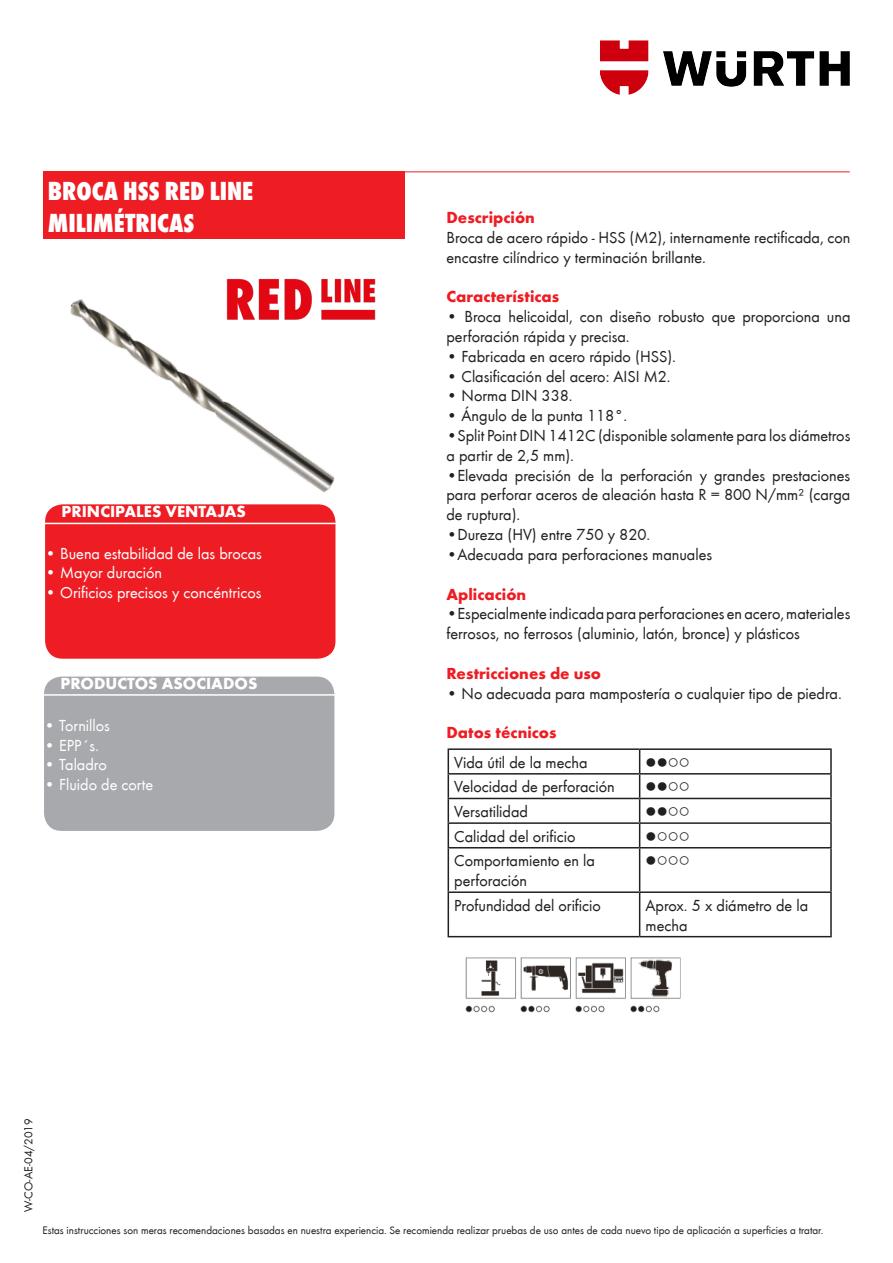
<style>
.page{position:relative;width:893px;height:1263px;background:#fff}
.page>*{position:absolute;margin:0;border:0;box-sizing:border-box;transform-origin:0 0}
.t1{font:800 condensed 27px/32.4px "Wuerth";color:#fff}
.t2{font:16.5px/19.8px "Wuerth";color:#231f20}
.t3{font:16.5px "Wuerth";color:#fff}
.t4{font:700 16.5px "Wuerth";color:#ee1d23}
.t5{font:700 16.5px "Wuerth";color:#fff}
.t6{font:12px "Wuerth";color:#231f20}
.t7{font:11.25px "Wuerth";color:#231f20}
</style>
<div class="page">
<img style="left:600px;top:40px;width:250px;height:55px">
<div style="left:43px;top:172px;width:362px;height:67px;background:#ee1d23"></div>
<hr style="left:358px;top:171px;width:492px;height:1px;background:#ee1d23">
<div style="left:43px;top:676px;width:292px;height:156px;background:#a8a9ad;border-radius:18px"></div>
<div style="left:43px;top:675px;width:293px;height:157px;border:2px solid #fff;border-radius:18px"></div>
<div style="left:44px;top:504px;width:292px;height:155px;background:#ee1d23;border-radius:18px"></div>
<div style="left:44px;top:503px;width:293px;height:157px;border:2px solid #fff;border-radius:18px"></div>
<hr style="left:43px;top:694px;width:293px;height:2px;background:#fff">
<hr style="left:43px;top:523px;width:293px;height:1px;background:#fff">
<img style="left:70px;top:299px;width:265px;height:194px">
<img style="left:225px;top:279px;width:151px;height:45px">
<hr style="left:448px;top:748px;width:192px;height:2px;background:#231f20">
<hr style="left:640px;top:748px;width:192px;height:2px;background:#231f20">
<hr style="left:830px;top:750px;width:2px;height:23px;background:#231f20">
<hr style="left:448px;top:773px;width:192px;height:1px;background:#231f20">
<hr style="left:640px;top:773px;width:192px;height:1px;background:#231f20">
<hr style="left:830px;top:774px;width:2px;height:24px;background:#231f20">
<hr style="left:448px;top:798px;width:192px;height:1px;background:#231f20">
<hr style="left:640px;top:798px;width:192px;height:1px;background:#231f20">
<hr style="left:830px;top:799px;width:2px;height:23px;background:#231f20">
<hr style="left:448px;top:822px;width:192px;height:2px;background:#231f20">
<svg style="left:448px;top:750px;width:1px;height:97px"></svg>
<hr style="left:640px;top:822px;width:192px;height:2px;background:#231f20">
<svg style="left:639px;top:750px;width:1px;height:97px"></svg>
<hr style="left:830px;top:824px;width:2px;height:23px;background:#231f20">
<hr style="left:448px;top:847px;width:192px;height:1px;background:#231f20">
<hr style="left:448px;top:848px;width:1px;height:43px;background:#231f20">
<hr style="left:640px;top:847px;width:192px;height:1px;background:#231f20">
<hr style="left:639px;top:848px;width:1px;height:43px;background:#231f20">
<hr style="left:830px;top:848px;width:2px;height:43px;background:#231f20">
<hr style="left:448px;top:891px;width:192px;height:2px;background:#231f20">
<hr style="left:448px;top:893px;width:1px;height:43px;background:#231f20">
<hr style="left:640px;top:891px;width:192px;height:2px;background:#231f20">
<hr style="left:639px;top:893px;width:1px;height:43px;background:#231f20">
<hr style="left:830px;top:893px;width:2px;height:43px;background:#231f20">
<hr style="left:448px;top:936px;width:192px;height:1px;background:#231f20">
<hr style="left:640px;top:936px;width:192px;height:1px;background:#231f20">
<img style="left:465px;top:957px;width:216px;height:56px">
<p class="t1" style="left:48px;top:173px;width:207px">BROCA HSS RED LINE<br>MILIMÉTRICAS</p>
<p class="t5" style="left:62px;top:499px;width:186px">PRINCIPALES VENTAJAS</p>
<p class="t3" style="left:45px;top:542px;width:218px">• Buena estabilidad de las brocas</p>
<p class="t3" style="left:45px;top:562px;width:119px">• Mayor duración</p>
<p class="t3" style="left:45px;top:581px;width:218px">• Orificios precisos y concéntricos</p>
<p class="t5" style="left:61px;top:672px;width:198px">PRODUCTOS ASOCIADOS</p>
<p class="t3" style="left:44px;top:714px;width:67px">• Tornillos</p>
<p class="t3" style="left:44px;top:734px;width:56px">• EPP´s.</p>
<p class="t3" style="left:44px;top:754px;width:64px">• Taladro</p>
<p class="t3" style="left:44px;top:773px;width:111px">• Fluido de corte</p>
<p class="t4" style="left:446px;top:206px;width:90px">Descripción</p>
<p class="t2" style="left:446px;top:227px;width:405px">Broca de acero rápido - HSS (M2), internamente rectificada, con encastre cilíndrico y terminación brillante.</p>
<p class="t4" style="left:446px;top:285px;width:114px">Características</p>
<p class="t2" style="left:446px;top:306px;width:405px">• Broca helicoidal, con diseño robusto que proporciona una perforación rápida y precisa.</p>
<p class="t2" style="left:446px;top:346px;width:231px">• Fabricada en acero rápido (HSS).</p>
<p class="t2" style="left:446px;top:365px;width:226px">• Clasificación del acero: AISI M2.</p>
<p class="t2" style="left:446px;top:385px;width:128px">• Norma DIN 338.</p>
<p class="t2" style="left:446px;top:405px;width:182px">• Ángulo de la punta 118°.</p>
<p class="t2" style="left:446px;top:425px;width:405px">•Split Point DIN 1412C (disponible solamente para los diámetros a partir de 2,5 mm).</p>
<p class="t2" style="left:446px;top:464px;width:405px;text-align:justify">•Elevada precisión de la perforación y grandes prestaciones para perforar aceros de aleación hasta R = 800 N/mm² (carga de ruptura).</p>
<p class="t2" style="left:446px;top:524px;width:205px">•Dureza (HV) entre 750 y 820.</p>
<p class="t2" style="left:446px;top:544px;width:267px">•Adecuada para perforaciones manuales</p>
<p class="t4" style="left:446px;top:582px;width:81px">Aplicación</p>
<p class="t2" style="left:446px;top:603px;width:405px">•Especialmente indicada para perforaciones en acero, materiales ferrosos, no ferrosos (aluminio, latón, bronce) y plásticos</p>
<p class="t4" style="left:446px;top:661px;width:156px">Restricciones de uso</p>
<p class="t2" style="left:446px;top:682px;width:397px">• No adecuada para mampostería o cualquier tipo de piedra.</p>
<p class="t4" style="left:446px;top:720px;width:112px">Datos técnicos</p>
<p class="t2" style="left:454px;top:752px;width:135px">Vida útil de la mecha</p>
<p class="t2" style="left:646px;top:752px;width:46px">▯▯○○</p>
<p class="t2" style="left:454px;top:776px;width:162px">Velocidad de perforación</p>
<p class="t2" style="left:646px;top:776px;width:46px">▯▯○○</p>
<p class="t2" style="left:454px;top:801px;width:75px">Versatilidad</p>
<p class="t2" style="left:646px;top:801px;width:46px">▯▯○○</p>
<p class="t2" style="left:454px;top:825px;width:123px">Calidad del orificio</p>
<p class="t2" style="left:646px;top:825px;width:46px">▯○○○</p>
<p class="t2" style="left:454px;top:850px;width:142px">Comportamiento en la perforación</p>
<p class="t2" style="left:646px;top:850px;width:46px">▯○○○</p>
<p class="t2" style="left:454px;top:895px;width:148px">Profundidad del orificio</p>
<p class="t2" style="left:646px;top:895px;width:164px">Aprox. 5 x diámetro de la mecha</p>
<p class="t6" style="left:20px;top:1212px;width:95px;rotate:-90deg">W-CO-AE-04/2019</p>
<p class="t7" style="left:43px;top:1222px;width:782px">Estas instrucciones son meras recomendaciones basadas en nuestra experiencia. Se recomienda realizar pruebas de uso antes de cada nuevo tipo de aplicación a superficies a tratar.</p>
</div>
